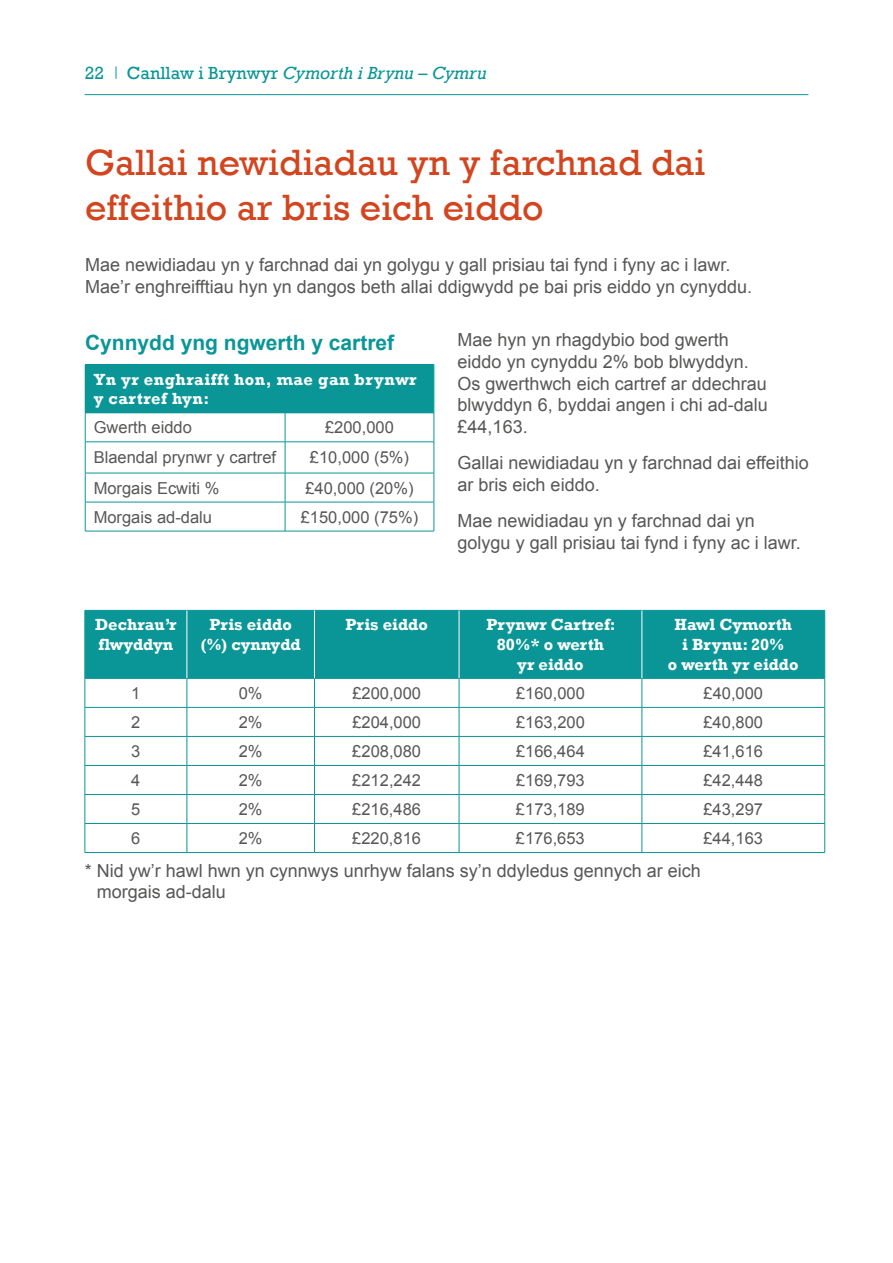
<style>
.page{position:relative;width:893px;height:1263px;background:#fff}
.page>*{position:absolute;margin:0;border:0;box-sizing:border-box;transform-origin:0 0}
.H1_Main_Headings{font:37.5px/45px "Rockwell";color:#d2451e}
.H2_Green_Subheading{font:700 21px "Arial";color:#0a9697}
.Body_Text{font:18px/21.6px "Arial";color:#575756}
.t1{font:italic 18px "Rockwell";color:#0a9697}
.t2{font:18px "Rockwell";color:#0a9697}
.Table_Body_Centred{font:16.5px "Arial";color:#575756}
.H4_Table_Heading_Centred{font:700 16.5px/19.8px "Rockwell";color:#fff;text-align:center}
.Table_Body{font:16.5px "Arial";color:#575756}
.H4_Table_Header_White{font:700 16.5px/19.8px "Rockwell";letter-spacing:.03em;color:#fff}
.s1{font-style:normal}
</style>
<div class="page">
<hr style="left:85px;top:94px;width:723px;height:1px;background:#0a9697">
<div style="left:86px;top:611px;width:738px;height:67px;background:#0a9697"></div>
<hr style="left:85px;top:610px;width:102px;height:1px;background:#0a9697">
<hr style="left:85px;top:610px;width:1px;height:68px;background:#0a9697">
<hr style="left:642px;top:610px;width:183px;height:1px;background:#0a9697">
<hr style="left:824px;top:610px;width:1px;height:68px;background:#0a9697">
<hr style="left:85px;top:678px;width:102px;height:1px;background:#0a9697">
<hr style="left:642px;top:678px;width:183px;height:1px;background:#0a9697">
<hr style="left:85px;top:707px;width:102px;height:1px;background:#0a9697">
<hr style="left:187px;top:707px;width:127px;height:1px;background:#0a9697">
<hr style="left:314px;top:707px;width:145px;height:1px;background:#0a9697">
<hr style="left:459px;top:707px;width:183px;height:1px;background:#0a9697">
<hr style="left:642px;top:707px;width:183px;height:1px;background:#0a9697">
<hr style="left:85px;top:736px;width:102px;height:1px;background:#0a9697">
<hr style="left:187px;top:736px;width:127px;height:1px;background:#0a9697">
<hr style="left:314px;top:736px;width:145px;height:1px;background:#0a9697">
<hr style="left:459px;top:736px;width:183px;height:1px;background:#0a9697">
<hr style="left:642px;top:736px;width:183px;height:1px;background:#0a9697">
<hr style="left:85px;top:765px;width:102px;height:1px;background:#0a9697">
<hr style="left:187px;top:765px;width:127px;height:1px;background:#0a9697">
<hr style="left:314px;top:765px;width:145px;height:1px;background:#0a9697">
<hr style="left:459px;top:765px;width:183px;height:1px;background:#0a9697">
<hr style="left:642px;top:765px;width:183px;height:1px;background:#0a9697">
<hr style="left:85px;top:794px;width:102px;height:1px;background:#0a9697">
<hr style="left:187px;top:794px;width:127px;height:1px;background:#0a9697">
<hr style="left:314px;top:794px;width:145px;height:1px;background:#0a9697">
<hr style="left:459px;top:794px;width:183px;height:1px;background:#0a9697">
<hr style="left:642px;top:794px;width:183px;height:1px;background:#0a9697">
<hr style="left:85px;top:823px;width:102px;height:1px;background:#0a9697">
<svg style="left:85px;top:678px;width:1px;height:174px"></svg>
<hr style="left:187px;top:823px;width:127px;height:1px;background:#0a9697">
<svg style="left:187px;top:679px;width:1px;height:173px"></svg>
<hr style="left:314px;top:823px;width:145px;height:1px;background:#0a9697">
<svg style="left:314px;top:679px;width:1px;height:173px"></svg>
<hr style="left:459px;top:823px;width:183px;height:1px;background:#0a9697">
<svg style="left:459px;top:679px;width:1px;height:173px"></svg>
<hr style="left:642px;top:823px;width:183px;height:1px;background:#0a9697">
<svg style="left:642px;top:678px;width:1px;height:174px"></svg>
<svg style="left:824px;top:678px;width:1px;height:174px"></svg>
<hr style="left:85px;top:852px;width:102px;height:1px;background:#0a9697">
<hr style="left:187px;top:852px;width:127px;height:1px;background:#0a9697">
<hr style="left:314px;top:852px;width:145px;height:1px;background:#0a9697">
<hr style="left:459px;top:852px;width:183px;height:1px;background:#0a9697">
<hr style="left:642px;top:852px;width:183px;height:1px;background:#0a9697">
<hr style="left:314px;top:610px;width:145px;height:1px;background:#0a9697">
<hr style="left:314px;top:678px;width:145px;height:1px;background:#0a9697">
<hr style="left:187px;top:610px;width:127px;height:1px;background:#0a9697">
<hr style="left:187px;top:678px;width:127px;height:1px;background:#0a9697">
<hr style="left:187px;top:610px;width:1px;height:68px;background:#fff">
<hr style="left:314px;top:610px;width:1px;height:68px;background:#fff">
<hr style="left:459px;top:610px;width:183px;height:1px;background:#0a9697">
<hr style="left:459px;top:678px;width:183px;height:1px;background:#0a9697">
<hr style="left:459px;top:610px;width:1px;height:68px;background:#fff">
<hr style="left:642px;top:610px;width:1px;height:68px;background:#fff">
<div style="left:85px;top:365px;width:349px;height:48px;background:#0a9697"></div>
<svg style="left:85px;top:413px;width:1px;height:29px"></svg>
<svg style="left:285px;top:413px;width:1px;height:29px"></svg>
<svg style="left:434px;top:413px;width:1px;height:29px"></svg>
<hr style="left:85px;top:442px;width:200px;height:1px;background:#0a9697">
<hr style="left:85px;top:442px;width:1px;height:31px;background:#0a9697">
<hr style="left:285px;top:442px;width:149px;height:1px;background:#0a9697">
<hr style="left:285px;top:442px;width:1px;height:31px;background:#0a9697">
<hr style="left:434px;top:442px;width:1px;height:31px;background:#0a9697">
<hr style="left:85px;top:473px;width:200px;height:1px;background:#0a9697">
<hr style="left:285px;top:473px;width:149px;height:1px;background:#0a9697">
<hr style="left:85px;top:502px;width:200px;height:1px;background:#0a9697">
<svg style="left:85px;top:473px;width:1px;height:58px"></svg>
<hr style="left:285px;top:502px;width:149px;height:1px;background:#0a9697">
<svg style="left:285px;top:473px;width:1px;height:58px"></svg>
<svg style="left:434px;top:473px;width:1px;height:58px"></svg>
<hr style="left:85px;top:531px;width:200px;height:1px;background:#0a9697">
<hr style="left:285px;top:531px;width:149px;height:1px;background:#0a9697">
<hr style="left:85px;top:364px;width:200px;height:1px;background:#0a9697">
<hr style="left:285px;top:364px;width:149px;height:1px;background:#0a9697">
<hr style="left:434px;top:365px;width:1px;height:48px;background:#00afaa">
<svg style="left:116px;top:66px;width:1px;height:13px"></svg>
<p class="t2" style="left:85px;top:62px;width:21px">22</p>
<p class="t1" style="left:127px;top:62px;width:362px"><span class="s1">Canllaw i Brynwyr</span> Cymorth i Brynu – Cymru</p>
<p class="H1_Main_Headings" style="left:85px;top:140px;width:622px">Gallai newidiadau yn y farchnad dai effeithio ar bris eich eiddo</p>
<p class="Body_Text" style="left:85px;top:254px;width:669px">Mae newidiadau yn y farchnad dai yn golygu y gall prisiau tai fynd i fyny ac i lawr.<br>Mae’r enghreifftiau hyn yn dangos beth allai ddigwydd pe bai pris eiddo yn cynyddu.</p>
<p class="H2_Green_Subheading" style="left:85px;top:328px;width:311px">Cynnydd yng ngwerth y cartref</p>
<p class="H4_Table_Header_White" style="left:94px;top:369px;width:324px">Yn yr enghraifft hon, mae gan brynwr y cartref hyn:</p>
<p class="Table_Body" style="left:94px;top:417px;width:100px">Gwerth eiddo</p>
<p class="Table_Body_Centred" style="left:325px;top:417px;width:70px">£200,000</p>
<p class="Table_Body" style="left:94px;top:447px;width:184px">Blaendal prynwr y cartref</p>
<p class="Table_Body_Centred" style="left:310px;top:447px;width:101px">£10,000 (5%)</p>
<p class="Table_Body" style="left:94px;top:477px;width:127px">Morgais Ecwiti %</p>
<p class="Table_Body_Centred" style="left:305px;top:477px;width:110px">£40,000 (20%)</p>
<p class="Table_Body" style="left:94px;top:506px;width:120px">Morgais ad-dalu</p>
<p class="Table_Body_Centred" style="left:301px;top:506px;width:119px">£150,000 (75%)</p>
<p class="Body_Text" style="left:458px;top:329px;width:312px">Mae hyn yn rhagdybio bod gwerth eiddo yn cynyddu 2% bob blwyddyn.<br>Os gwerthwch eich cartref ar ddechrau blwyddyn 6, byddai angen i chi ad-dalu £44,163.</p>
<p class="Body_Text" style="left:458px;top:452px;width:353px">Gallai newidiadau yn y farchnad dai effeithio ar bris eich eiddo.</p>
<p class="Body_Text" style="left:458px;top:510px;width:345px">Mae newidiadau yn y farchnad dai yn golygu y gall prisiau tai fynd i fyny ac i lawr.</p>
<p class="H4_Table_Heading_Centred" style="left:95px;top:615px;width:83px;text-align:left">Dechrau’r flwyddyn</p>
<p class="H4_Table_Heading_Centred" style="left:201px;top:615px;width:102px">Pris eiddo (%) cynnydd</p>
<p class="H4_Table_Heading_Centred" style="left:346px;top:615px;width:84px">Pris eiddo</p>
<p class="H4_Table_Heading_Centred" style="left:486px;top:615px;width:131px">Prynwr Cartref:<br>80%* o werth<br>yr eiddo</p>
<p class="H4_Table_Heading_Centred" style="left:668px;top:615px;width:132px">Hawl Cymorth<br>i Brynu: 20%<br>o werth yr eiddo</p>
<p class="Table_Body_Centred" style="left:131px;top:682px;width:11px">1</p>
<p class="Table_Body_Centred" style="left:239px;top:682px;width:25px">0%</p>
<p class="Table_Body_Centred" style="left:352px;top:682px;width:70px">£200,000</p>
<p class="Table_Body_Centred" style="left:516px;top:682px;width:70px">£160,000</p>
<p class="Table_Body_Centred" style="left:703px;top:682px;width:61px">£40,000</p>
<p class="Table_Body_Centred" style="left:131px;top:711px;width:11px">2</p>
<p class="Table_Body_Centred" style="left:239px;top:711px;width:25px">2%</p>
<p class="Table_Body_Centred" style="left:352px;top:711px;width:70px">£204,000</p>
<p class="Table_Body_Centred" style="left:516px;top:711px;width:70px">£163,200</p>
<p class="Table_Body_Centred" style="left:703px;top:711px;width:61px">£40,800</p>
<p class="Table_Body_Centred" style="left:131px;top:740px;width:11px">3</p>
<p class="Table_Body_Centred" style="left:239px;top:740px;width:25px">2%</p>
<p class="Table_Body_Centred" style="left:352px;top:740px;width:70px">£208,080</p>
<p class="Table_Body_Centred" style="left:516px;top:740px;width:70px">£166,464</p>
<p class="Table_Body_Centred" style="left:703px;top:740px;width:61px">£41,616</p>
<p class="Table_Body_Centred" style="left:131px;top:769px;width:11px">4</p>
<p class="Table_Body_Centred" style="left:239px;top:769px;width:25px">2%</p>
<p class="Table_Body_Centred" style="left:352px;top:769px;width:70px">£212,242</p>
<p class="Table_Body_Centred" style="left:516px;top:769px;width:70px">£169,793</p>
<p class="Table_Body_Centred" style="left:703px;top:769px;width:61px">£42,448</p>
<p class="Table_Body_Centred" style="left:131px;top:798px;width:11px">5</p>
<p class="Table_Body_Centred" style="left:239px;top:798px;width:25px">2%</p>
<p class="Table_Body_Centred" style="left:352px;top:798px;width:70px">£216,486</p>
<p class="Table_Body_Centred" style="left:516px;top:798px;width:70px">£173,189</p>
<p class="Table_Body_Centred" style="left:703px;top:798px;width:61px">£43,297</p>
<p class="Table_Body_Centred" style="left:131px;top:827px;width:11px">6</p>
<p class="Table_Body_Centred" style="left:239px;top:827px;width:25px">2%</p>
<p class="Table_Body_Centred" style="left:352px;top:827px;width:70px">£220,816</p>
<p class="Table_Body_Centred" style="left:516px;top:827px;width:70px">£176,653</p>
<p class="Table_Body_Centred" style="left:703px;top:827px;width:61px">£44,163</p>
<p class="Body_Text" style="left:97px;top:860px;width:606px;text-indent:-12px">* Nid yw’r hawl hwn yn cynnwys unrhyw falans sy’n ddyledus gennych ar eich morgais ad-dalu</p>
</div>
